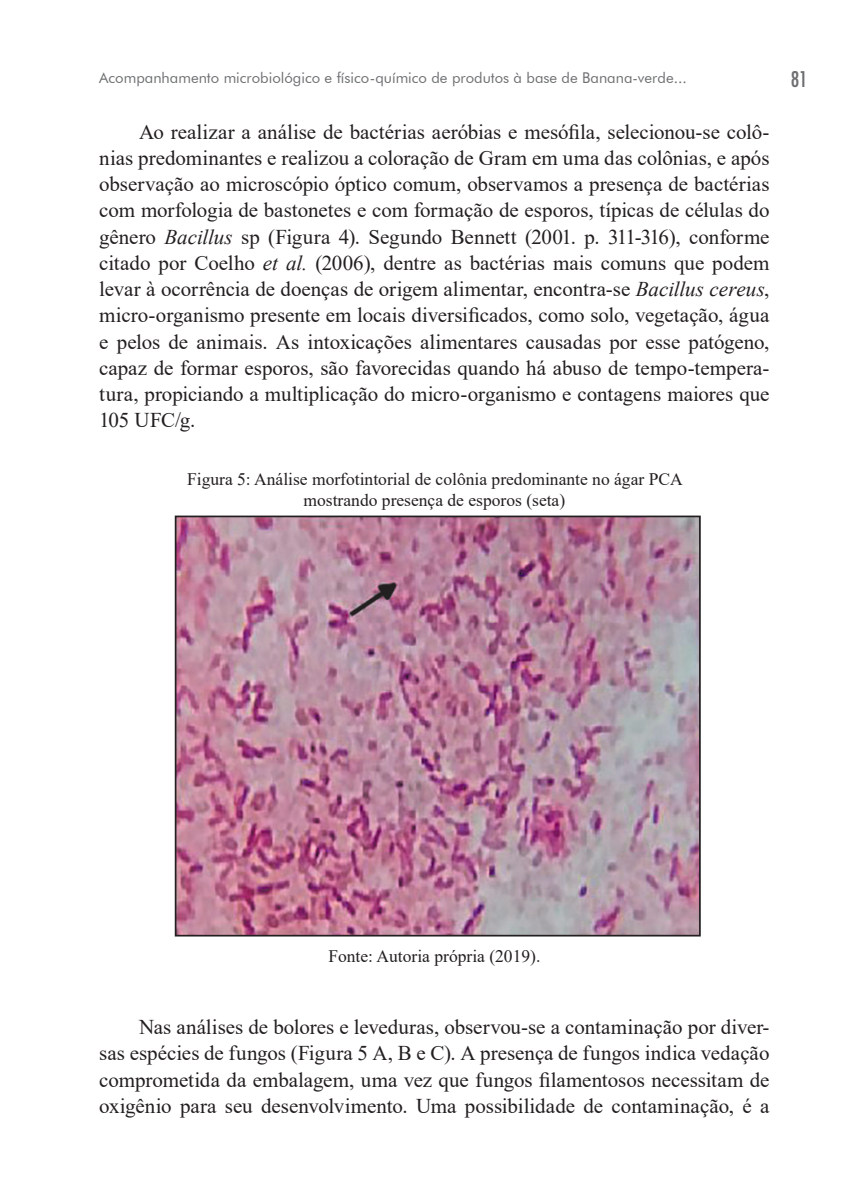
<style>
.page{position:relative;width:844px;height:1191px;background:#fff}
.page>*{position:absolute;margin:0;border:0;box-sizing:border-box;transform-origin:0 0}
.t1{font:21px/26.2px "Times New Roman";letter-spacing:-.005em;color:#231f20;text-align:justify}
.t2{font:condensed 21px "Futura Std";color:#6d6f71}
.t3{font:17.5px/21px "Times New Roman";color:#231f20;text-align:center}
.t4{font:14.88px "Futura BT";color:#6d6f71}
.s1{font-style:italic}
</style>
<div class="page">
<img style="left:178px;top:518px;width:519px;height:415px">
<div style="left:175px;top:515px;width:525px;height:421px;border:2px solid #231f20"></div>
<p class="t4" style="left:99px;top:69px;width:589px">Acompanhamento microbiológico e físico-químico de produtos à base de Banana-verde...</p>
<p class="t2" style="left:790px;top:66px;width:19px">81</p>
<p class="t1" style="left:99px;top:118px;width:671px;text-indent:40px">Ao realizar a análise de bactérias aeróbias e mesófila, selecionou-se colô&shy;nias predominantes e realizou a coloração de Gram em uma das colônias, e após observação ao microscópio óptico comum, observamos a presença de bactérias com morfologia de bastonetes e com formação de esporos, típicas de células do gênero <span class="s1">Bacillus</span> sp (Figura 4). Segundo Bennett (2001. p. 311-316), conforme citado por Coelho <span class="s1">et al.</span> (2006), dentre as bactérias mais comuns que podem levar à ocorrência de doenças de origem alimentar, encontra-se <span class="s1">Bacillus cereus</span>, micro-organismo presente em locais diversificados, como solo, vegetação, água e pelos de animais. As intoxicações alimentares causadas por esse patógeno, capaz de formar esporos, são favorecidas quando há abuso de tempo-tempera&shy;tura, propiciando a multiplicação do micro-organismo e contagens maiores que 105 UFC/g.</p>
<p class="t3" style="left:187px;top:468px;width:497px">Figura 5: Análise morfotintorial de colônia predominante no ágar PCA mostrando presença de esporos (seta)</p>
<p class="t3" style="left:328px;top:944px;width:213px">Fonte: Autoria própria (2019).</p>
<p class="t1" style="left:99px;top:1013px;width:671px;text-indent:40px">Nas análises de bolores e leveduras, observou-se a contaminação por diver&shy;sas espécies de fungos (Figura 5 A, B e C). A presença de fungos indica vedação comprometida da embalagem, uma vez que fungos filamentosos necessitam de oxigênio para seu desenvolvimento. Uma possibilidade de contaminação, é a</p>
</div>
